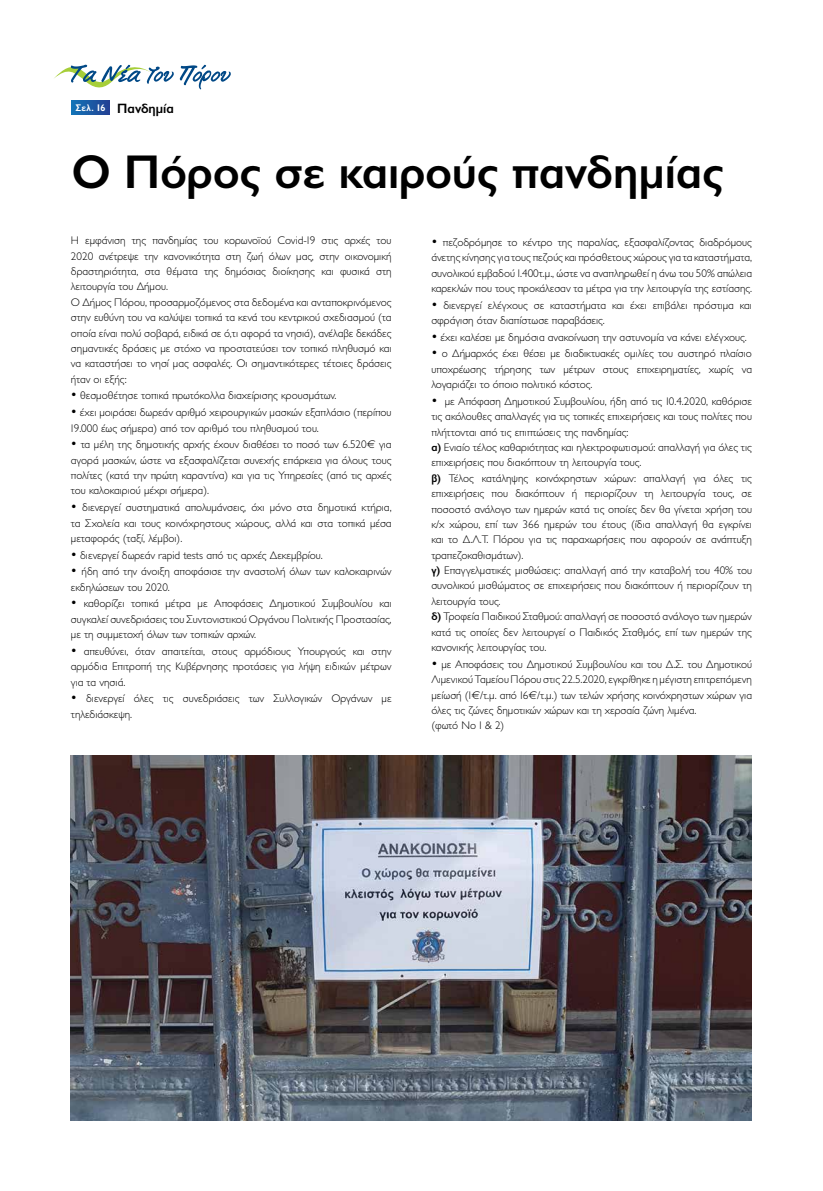
<style>
.page{position:relative;width:823px;height:1191px;background:#fff}
.page>*{position:absolute;margin:0;border:0;box-sizing:border-box;transform-origin:0 0}
.t1{font:600 47.6px "Gill Sans Hel";letter-spacing:.005em;color:#000}
.t2{font:600 13.6px "Gill Sans Hel";color:#000}
.t3{font:300 11.1px/15.4px "Gill Sans Hel";color:#000}
.s1{font-weight:600;font-size:13px}
.s2{font-weight:600}
</style>
<div class="page">
<svg style="left:71px;top:100px;width:39px;height:15px"></svg>
<svg style="left:54px;top:64px;width:120px;height:24px"></svg>
<svg style="left:180px;top:65px;width:51px;height:24px"></svg>
<img style="left:71px;top:755px;width:680px;height:365px">
<p class="t2" style="left:75px;top:101px;width:100px"><sup>Σελ.</sup> <sup>16</sup> Πανδημία</p>
<h1 class="t1" style="left:72px;top:146px;width:653px">Ο Πόρος σε καιρούς πανδημίας</h1>
<p class="t3" style="left:71px;top:233px;width:322px">Η εμφάνιση της πανδημίας του κορωνοϊού Covid-19 στις αρχές του 2020 ανέτρεψε την κανονικότητα στη ζωή όλων μας, στην οικονομική δραστηριότητα, στα θέματα της δημόσιας διοίκησης και φυσικά στη λειτουργία του Δήμου.<br>Ο Δήμος Πόρου, προσαρμοζόμενος στα δεδομένα και ανταποκρινόμενος στην ευθύνη του να καλύψει τοπικά τα κενά του κεντρικού σχεδιασμού (τα οποία είναι πολύ σοβαρά, ειδικά σε ό,τι αφορά τα νησιά), ανέλαβε δεκάδες σημαντικές δράσεις με στόχο να προστατεύσει τον τοπικό πληθυσμό και να καταστήσει το νησί μας ασφαλές. Οι σημαντικότερες τέτοιες δράσεις ήταν οι εξής:</p>
<p class="t3" style="left:71px;top:388px;width:267px"><span class="s1">•</span> θεσμοθέτησε τοπικά πρωτόκολλα διαχείρισης κρουσμάτων.</p>
<p class="t3" style="left:71px;top:405px;width:322px"><span class="s1">•</span> έχει μοιράσει δωρεάν αριθμό χειρουργικών μασκών εξαπλάσιο (περίπου<br>19.000 έως σήμερα) από τον αριθμό του πληθυσμού του.</p>
<p class="t3" style="left:71px;top:437px;width:322px;text-align:justify"><span class="s1">•</span> τα μέλη της δημοτικής αρχής έχουν διαθέσει το ποσό των 6.520€ για αγορά μασκών, ώστε να εξασφαλίζεται συνεχής επάρκεια για όλους τους πολίτες (κατά την πρώτη καραντίνα) και για τις Υπηρεσίες (από τις αρχές του καλοκαιριού μέχρι σήμερα).</p>
<p class="t3" style="left:71px;top:500px;width:322px;text-align:justify"><span class="s1">•</span> διενεργεί συστηματικά απολυμάνσεις, όχι μόνο στα δημοτικά κτήρια, τα Σχολεία και τους κοινόχρηστους χώρους, αλλά και στα τοπικά μέσα μεταφοράς (ταξί, λέμβοι).</p>
<p class="t3" style="left:71px;top:547px;width:253px"><span class="s1">•</span> διενεργεί δωρεάν rapid tests από τις αρχές Δεκεμβρίου.</p>
<p class="t3" style="left:71px;top:564px;width:322px"><span class="s1">•</span> ήδη από την άνοιξη αποφάσισε την αναστολή όλων των καλοκαιρινών εκδηλώσεων του 2020.</p>
<p class="t3" style="left:71px;top:596px;width:322px;text-align:justify"><span class="s1">•</span> καθορίζει τοπικά μέτρα με Αποφάσεις Δημοτικού Συμβουλίου και συγκαλεί συνεδριάσεις του Συντονιστικού Οργάνου Πολιτικής Προστασίας, με τη συμμετοχή όλων των τοπικών αρχών.</p>
<p class="t3" style="left:71px;top:643px;width:322px;text-align:justify"><span class="s1">•</span> απευθύνει, όταν απαιτείται, στους αρμόδιους Υπουργούς και στην αρμόδια Επιτροπή της Κυβέρνησης προτάσεις για λήψη ειδικών μέτρων για τα νησιά.</p>
<p class="t3" style="left:71px;top:691px;width:322px"><span class="s1">•</span> διενεργεί όλες τις συνεδριάσεις των Συλλογικών Οργάνων με τηλεδιάσκεψη.</p>
<p class="t3" style="left:431px;top:234px;width:322px;text-align:justify"><span class="s1">•</span> πεζοδρόμησε το κέντρο της παραλίας, εξασφαλίζοντας διαδρόμους άνετης κίνησης για τους πεζούς και πρόσθετους χώρους για τα καταστήματα, συνολικού εμβαδού 1.400τ.μ., ώστε να αναπληρωθεί η άνω του 50% απώλεια καρεκλών που τους προκάλεσαν τα μέτρα για την λειτουργία της εστίασης.</p>
<p class="t3" style="left:431px;top:297px;width:322px"><span class="s1">•</span> διενεργεί ελέγχους σε καταστήματα και έχει επιβάλει πρόστιμα και σφράγιση όταν διαπίστωσε παραβάσεις.</p>
<p class="t3" style="left:431px;top:329px;width:317px"><span class="s1">•</span> έχει καλέσει με δημόσια ανακοίνωση την αστυνομία να κάνει ελέγχους.</p>
<p class="t3" style="left:431px;top:346px;width:322px;text-align:justify"><span class="s1">•</span> ο Δήμαρχός έχει θέσει με διαδικτυακές ομιλίες του αυστηρό πλαίσιο υποχρέωσης τήρησης των μέτρων στους επιχειρηματίες, χωρίς να λογαριάζει το όποιο πολιτικό κόστος.</p>
<p class="t3" style="left:431px;top:393px;width:322px"><span class="s1">•</span> με Απόφαση Δημοτικού Συμβουλίου, ήδη από τις 10.4.2020, καθόρισε τις ακόλουθες απαλλαγές για τις τοπικές επιχειρήσεις και τους πολίτες που πλήττονται από τις επιπτώσεις της πανδημίας:<br><span class="s2">α)</span> Ενιαίο τέλος καθαριότητας και ηλεκτροφωτισμού: απαλλαγή για όλες τις επιχειρήσεις που διακόπτουν τη λειτουργία τους.<br><span class="s2">β)</span> Τέλος κατάληψης κοινόχρηστων χώρων: απαλλαγή για όλες τις επιχειρήσεις που διακόπτουν ή περιορίζουν τη λειτουργία τους, σε ποσοστό ανάλογο των ημερών κατά τις οποίες δεν θα γίνεται χρήση του κ/χ χώρου, επί των 366 ημερών του έτους (ίδια απαλλαγή θα εγκρίνει και το Δ.Λ.Τ. Πόρου για τις παραχωρήσεις που αφορούν σε ανάπτυξη τραπεζοκαθισμάτων).<br><span class="s2">γ)</span> Επαγγελματικές μισθώσεις: απαλλαγή από την καταβολή του 40% του συνολικού μισθώματος σε επιχειρήσεις που διακόπτουν ή περιορίζουν τη λειτουργία τους.<br><span class="s2">δ)</span> Τροφεία Παιδικού Σταθμού: απαλλαγή σε ποσοστό ανάλογο των ημερών κατά τις οποίες δεν λειτουργεί ο Παιδικός Σταθμός, επί των ημερών της κανονικής λειτουργίας του.</p>
<p class="t3" style="left:431px;top:656px;width:322px"><span class="s1">•</span> με Αποφάσεις του Δημοτικού Συμβουλίου και του Δ.Σ. του Δημοτικού Λιμενικού Ταμείου Πόρου στις 22.5.2020, εγκρίθηκε η μέγιστη επιτρεπόμενη μείωσή (1€/τ.μ. από 16€/τ.μ.) των τελών χρήσης κοινόχρηστων χώρων για όλες τις ζώνες δημοτικών χώρων και τη χερσαία ζώνη λιμένα.<br>(φωτό Νο 1 &amp; 2)</p>
</div>
